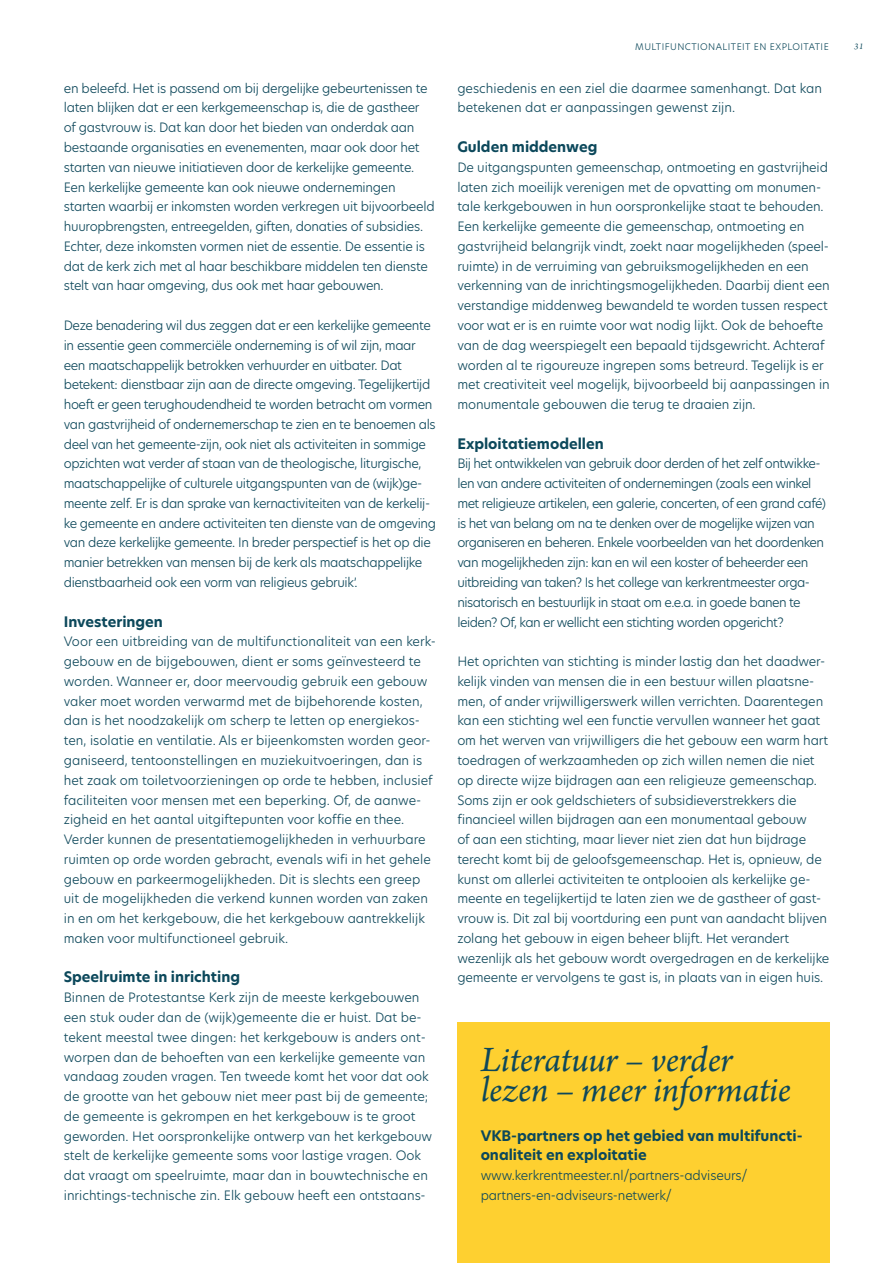
<style>
.page{position:relative;width:893px;height:1263px;background:#fff}
.page>*{position:absolute;margin:0;border:0;box-sizing:border-box;transform-origin:0 0}
.Arno_pro_italic__25{font:italic 37.5px/30px "Arno Pro";letter-spacing:-.005em;color:#0e485b}
.Subkopje_blauw{font:700 14.25px/19.8px "New Hero";color:#0c485b}
.Brood{font:300 12.75px/19.8px "New Hero";letter-spacing:-.01em;color:#0e485b}
.Brood-2{font:300 12.75px/19.8px "New Hero";letter-spacing:-.03em;color:#0e485b}
.Brood-3{font:300 12.75px/19.8px "New Hero";letter-spacing:-.04em;color:#0e485b}
.t1{font:300 9px "New Hero";letter-spacing:.05em;color:#0c485b}
.t2{font:italic 9px "Arno Pro";color:#0c485b}
</style>
<div class="page">
<div style="left:458px;top:1023px;width:372px;height:240px;background:#fed030"></div>
<p class="Brood" style="left:64px;top:78px;width:372px">en beleefd. Het is passend om bij dergelijke gebeurtenissen te laten blijken dat er een kerkgemeenschap is, die de gastheer of gastvrouw is. Dat kan door het bieden van onderdak aan bestaande organisaties en evenementen, maar ook door het starten van nieuwe initiatieven door de kerkelijke gemeente.<br>Een kerkelijke gemeente kan ook nieuwe ondernemingen starten waarbij er inkomsten worden verkregen uit bijvoorbeeld huuropbrengsten, entreegelden, giften, donaties of subsidies.<br>Echter, deze inkomsten vormen niet de essentie. De essentie is dat de kerk zich met al haar beschikbare middelen ten dienste stelt van haar omgeving, dus ook met haar gebouwen.</p>
<p class="Brood-2" style="left:64px;top:315px;width:374px">Deze benadering wil dus zeggen dat er een kerkelijke gemeente in essentie geen commerciële onderneming is of wil zijn, maar een maatschappelijk betrokken verhuurder en uitbater. Dat betekent: dienstbaar zijn aan de directe omgeving. Tegelijkertijd hoeft er geen terughoudendheid te worden betracht om vormen van gastvrijheid of ondernemerschap te zien en te benoemen als deel van het gemeente-zijn, ook niet als activiteiten in sommige opzichten wat verder af staan van de theologische, liturgische, maatschappelijke of culturele uitgangspunten van de (wijk)ge&shy;meente zelf. Er is dan sprake van kernactiviteiten van de kerkelij&shy;ke gemeente en andere activiteiten ten dienste van de omgeving van deze kerkelijke gemeente. In breder perspectief is het op die manier betrekken van mensen bij de kerk als maatschappelijke dienstbaarheid ook een vorm van religieus gebruik’.</p>
<p class="Subkopje_blauw" style="left:64px;top:611px;width:101px">Investeringen</p>
<p class="Brood" style="left:64px;top:631px;width:374px">Voor een uitbreiding van de multifunctionaliteit van een kerk&shy;gebouw en de bijgebouwen, dient er soms geïnvesteerd te worden. Wanneer er, door meervoudig gebruik een gebouw vaker moet worden verwarmd met de bijbehorende kosten, dan is het noodzakelijk om scherp te letten op energiekos&shy;ten, isolatie en ventilatie. Als er bijeenkomsten worden geor&shy;ganiseerd, tentoonstellingen en muziekuitvoeringen, dan is het zaak om toiletvoorzieningen op orde te hebben, inclusief faciliteiten voor mensen met een beperking. Of, de aanwe&shy;zigheid en het aantal uitgiftepunten voor koffie en thee.<br>Verder kunnen de presentatiemogelijkheden in verhuurbare ruimten op orde worden gebracht, evenals wifi in het gehele gebouw en parkeermogelijkheden. Dit is slechts een greep uit de mogelijkheden die verkend kunnen worden van zaken in en om het kerkgebouw, die het kerkgebouw aantrekkelijk maken voor multifunctioneel gebruik.</p>
<p class="Subkopje_blauw" style="left:64px;top:967px;width:178px">Speelruimte in inrichting</p>
<p class="Brood" style="left:64px;top:987px;width:370px">Binnen de Protestantse Kerk zijn de meeste kerkgebouwen een stuk ouder dan de (wijk)gemeente die er huist. Dat be&shy;tekent meestal twee dingen: het kerkgebouw is anders ont&shy;worpen dan de behoeften van een kerkelijke gemeente van vandaag zouden vragen. Ten tweede komt het voor dat ook de grootte van het gebouw niet meer past bij de gemeente; de gemeente is gekrompen en het kerkgebouw is te groot geworden. Het oorspronkelijke ontwerp van het kerkgebouw stelt de kerkelijke gemeente soms voor lastige vragen. Ook dat vraagt om speelruimte, maar dan in bouwtechnische en inrichtings-technische zin. Elk gebouw heeft een ontstaans-</p>
<p class="t1" style="left:635px;top:40px;width:195px">MULTIFUNCTIONALITEIT EN EXPLOITATIE</p>
<p class="t2" style="left:854px;top:41px;width:11px">31</p>
<p class="Brood" style="left:457px;top:78px;width:366px">geschiedenis en een ziel die daarmee samenhangt. Dat kan betekenen dat er aanpassingen gewenst zijn.</p>
<p class="Subkopje_blauw" style="left:457px;top:137px;width:141px">Gulden middenweg</p>
<p class="Brood" style="left:457px;top:157px;width:374px">De uitgangspunten gemeenschap, ontmoeting en gastvrijheid laten zich moeilijk verenigen met de opvatting om monumen&shy;tale kerkgebouwen in hun oorspronkelijke staat te behouden.<br>Een kerkelijke gemeente die gemeenschap, ontmoeting en gastvrijheid belangrijk vindt, zoekt naar mogelijkheden (speel&shy;ruimte) in de verruiming van gebruiksmogelijkheden en een verkenning van de inrichtingsmogelijkheden. Daarbij dient een verstandige middenweg bewandeld te worden tussen respect voor wat er is en ruimte voor wat nodig lijkt. Ook de behoefte van de dag weerspiegelt een bepaald tijdsgewricht. Achteraf worden al te rigoureuze ingrepen soms betreurd. Tegelijk is er met creativiteit veel mogelijk, bijvoorbeeld bij aanpassingen in monumentale gebouwen die terug te draaien zijn.</p>
<p class="Subkopje_blauw" style="left:457px;top:433px;width:148px">Exploitatiemodellen</p>
<p class="Brood-3" style="left:457px;top:453px;width:370px">Bij het ontwikkelen van gebruik door derden of het zelf ontwikke&shy;len van andere activiteiten of ondernemingen (zoals een winkel met religieuze artikelen, een galerie, concerten, of een grand café) is het van belang om na te denken over de mogelijke wijzen van organiseren en beheren. Enkele voorbeelden van het doordenken van mogelijkheden zijn: kan en wil een koster of beheerder een uitbreiding van taken? Is het college van kerkrentmeester orga&shy;nisatorisch en bestuurlijk in staat om e.e.a. in goede banen te leiden? Of, kan er wellicht een stichting worden opgericht?</p>
<p class="Brood" style="left:457px;top:651px;width:373px">Het oprichten van stichting is minder lastig dan het daadwer&shy;kelijk vinden van mensen die in een bestuur willen plaatsne&shy;men, of ander vrijwilligerswerk willen verrichten. Daarentegen kan een stichting wel een functie vervullen wanneer het gaat om het werven van vrijwilligers die het gebouw een warm hart toedragen of werkzaamheden op zich willen nemen die niet op directe wijze bijdragen aan een religieuze gemeenschap.<br>Soms zijn er ook geldschieters of subsidieverstrekkers die financieel willen bijdragen aan een monumentaal gebouw<br>of aan een stichting, maar liever niet zien dat hun bijdrage terecht komt bij de geloofsgemeenschap. Het is, opnieuw, de kunst om allerlei activiteiten te ontplooien als kerkelijke ge&shy;meente en tegelijkertijd te laten zien we de gastheer of gast&shy;vrouw is. Dit zal bij voortduring een punt van aandacht blijven zolang het gebouw in eigen beheer blijft. Het verandert wezenlijk als het gebouw wordt overgedragen en de kerkelijke gemeente er vervolgens te gast is, in plaats van in eigen huis.</p>
<p class="Arno_pro_italic__25" style="left:481px;top:1046px;width:312px">Literatuur – verder lezen – meer informatie</p>
<p class="Subkopje_blauw" style="left:481px;top:1125px;width:323px">VKB-partners op het gebied van multifuncti&shy;onaliteit en exploitatie</p>
<p class="Brood" style="left:481px;top:1165px;width:268px">www.kerkrentmeester.nl/partners-adviseurs/</p>
<p class="Brood" style="left:481px;top:1185px;width:193px">partners-en-adviseurs-netwerk/</p>
</div>
